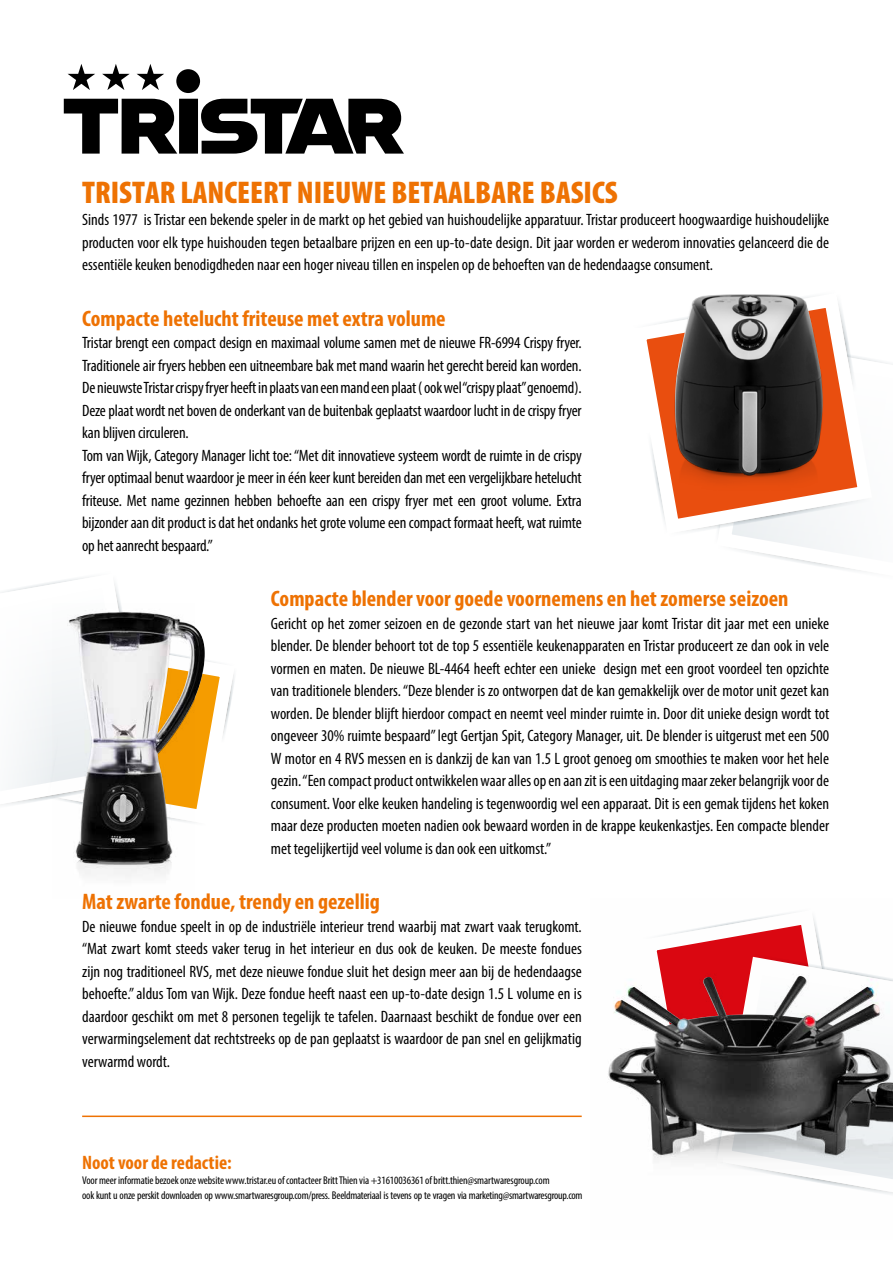
<style>
.page{position:relative;width:893px;height:1263px;background:#fff}
.page>*{position:absolute;margin:0;border:0;box-sizing:border-box;transform-origin:0 0}
.t1{font:900 condensed 31.5px "Myriad Pro";color:#ee7203}
.t2{font:700 condensed 22.5px "Myriad Pro";color:#ee7203}
.t3{font:700 condensed 19.5px "Myriad Pro";color:#ee7203}
.t4{font:condensed 16.5px/22.5px "Myriad Pro";letter-spacing:-.01em;color:#000;text-align:justify}
.t5{font:condensed 11.25px/15px "Myriad Pro";letter-spacing:-.02em;color:#000}
</style>
<div class="page">
<svg style="left:738px;top:361px;width:155px;height:210px"></svg>
<svg style="left:660px;top:358px;width:219px;height:183px"></svg>
<svg style="left:1px;top:577px;width:233px;height:228px"></svg>
<svg style="left:64px;top:64px;width:340px;height:90px"></svg>
<img style="left:646px;top:294px;width:217px;height:211px">
<img style="left:675px;top:295px;width:148px;height:180px">
<img style="left:52px;top:603px;width:143px;height:274px">
<img style="left:69px;top:612px;width:136px;height:250px">
<hr style="left:82px;top:1115px;width:500px;height:2px;background:#ee7203">
<img style="left:608px;top:913px;width:285px;height:281px">
<img style="left:609px;top:977px;width:284px;height:177px">
<h1 class="t1" style="left:82px;top:175px;width:537px">TRISTAR LANCEERT NIEUWE BETAALBARE BASICS</h1>
<p class="t4" style="left:82px;top:208px;width:748px">Sinds 1977 is Tristar een bekende speler in de markt op het gebied van huishoudelijke apparatuur. Tristar produceert hoogwaardige huishoudelijke producten voor elk type huishouden tegen betaalbare prijzen en een up-to-date design. Dit jaar worden er wederom innovaties gelanceerd die de essentiële keuken benodigdheden naar een hoger niveau tillen en inspelen op de behoeften van de hedendaagse consument.</p>
<h2 class="t2" style="left:82px;top:304px;width:365px">Compacte hetelucht friteuse met extra volume</h2>
<p class="t4" style="left:82px;top:331px;width:501px;text-align:left">Tristar brengt een compact design en maximaal volume samen met de nieuwe FR-6994 Crispy fryer.<br>Traditionele air fryers hebben een uitneembare bak met mand waarin het gerecht bereid kan worden.<br>De nieuwste Tristar crispy fryer heeft in plaats van een mand een plaat ( ook wel “crispy plaat” genoemd).<br>Deze plaat wordt net boven de onderkant van de buitenbak geplaatst waardoor lucht in de crispy fryer kan blijven circuleren.<br>Tom van Wijk, Category Manager licht toe: “Met dit innovatieve systeem wordt de ruimte in de crispy fryer optimaal benut waardoor je meer in één keer kunt bereiden dan met een vergelijkbare hetelucht friteuse. Met name gezinnen hebben behoefte aan een crispy fryer met een groot volume. Extra bijzonder aan dit product is dat het ondanks het grote volume een compact formaat heeft, wat ruimte op het aanrecht bespaard.”</p>
<h2 class="t2" style="left:271px;top:585px;width:519px">Compacte blender voor goede voornemens en het zomerse seizoen</h2>
<p class="t4" style="left:271px;top:612px;width:560px">Gericht op het zomer seizoen en de gezonde start van het nieuwe jaar komt Tristar dit jaar met een unieke blender. De blender behoort tot de top 5 essentiële keukenapparaten en Tristar produceert ze dan ook in vele vormen en maten. De nieuwe BL-4464 heeft echter een unieke design met een groot voordeel ten opzichte van traditionele blenders. “Deze blender is zo ontworpen dat de kan gemakkelijk over de motor unit gezet kan worden. De blender blijft hierdoor compact en neemt veel minder ruimte in. Door dit unieke design wordt tot ongeveer 30% ruimte bespaard” legt Gertjan Spit, Category Manager, uit. De blender is uitgerust met een 500<br>W motor en 4 RVS messen en is dankzij de kan van 1.5 L groot genoeg om smoothies te maken voor het hele gezin. “Een compact product ontwikkelen waar alles op en aan zit is een uitdaging maar zeker belangrijk voor de consument. Voor elke keuken handeling is tegenwoordig wel een apparaat. Dit is een gemak tijdens het koken maar deze producten moeten nadien ook bewaard worden in de krappe keukenkastjes. Een compacte blender met tegelijkertijd veel volume is dan ook een uitkomst.”</p>
<h2 class="t2" style="left:82px;top:888px;width:299px">Mat zwarte fondue, trendy en gezellig</h2>
<p class="t4" style="left:82px;top:915px;width:501px">De nieuwe fondue speelt in op de industriële interieur trend waarbij mat zwart vaak terugkomt. “Mat zwart komt steeds vaker terug in het interieur en dus ook de keuken. De meeste fondues zijn nog traditioneel RVS, met deze nieuwe fondue sluit het design meer aan bij de hedendaagse behoefte.” aldus Tom van Wijk. Deze fondue heeft naast een up-to-date design 1.5 L volume en is daardoor geschikt om met 8 personen tegelijk te tafelen. Daarnaast beschikt de fondue over een verwarmingselement dat rechtstreeks op de pan geplaatst is waardoor de pan snel en gelijkmatig verwarmd wordt.</p>
<p class="t3" style="left:82px;top:1150px;width:151px">Noot voor de redactie:</p>
<p class="t5" style="left:82px;top:1173px;width:502px">Voor meer informatie bezoek onze website www.tristar.eu of contacteer Britt Thien via +31610036361 of britt.thien@smartwaresgroup.com<br>ook kunt u onze perskit downloaden op www.smartwaresgroup.com/press. Beeldmateriaal is tevens op te vragen via marketing@smartwaresgroup.com</p>
</div>
